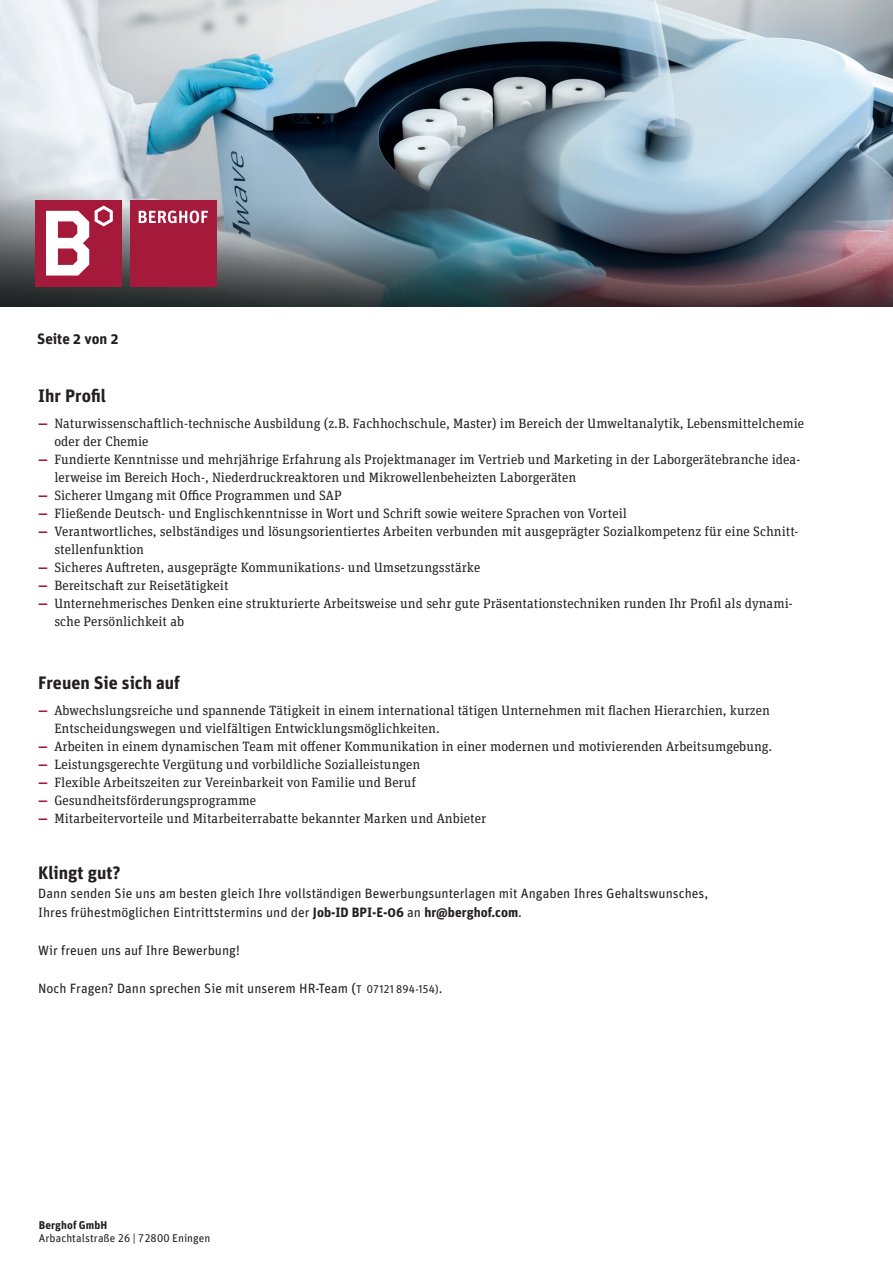
<style>
.page{position:relative;width:893px;height:1263px;background:#fff}
.page>*{position:absolute;margin:0;border:0;box-sizing:border-box;transform-origin:0 0}
.t1{font:700 18px "Unit Pro";color:#231f20}
.t2{font:700 15px "Unit Pro";color:#231f20}
.t3{font:13.5px/18px "Unit Slab Pro";color:#231f20}
.t4{font:13.5px/19.2px "Unit Pro";color:#231f20}
.t5{font:11.25px "Unit Pro";letter-spacing:.005em;color:#231f20}
.t6{font:700 11.25px "Unit Pro";letter-spacing:.01em;color:#231f20}
.s1{font-weight:700;color:#a5193b}
.s2{font-weight:700}
.s3{font-size:11.25px}
</style>
<div class="page">
<img style="left:0;top:0;width:893px;height:306px">
<div style="left:35px;top:200px;width:86px;height:86px;background:#a5193b"></div>
<svg style="left:46px;top:211px;width:43px;height:65px"></svg>
<svg style="left:95px;top:206px;width:18px;height:20px"></svg>
<div style="left:130px;top:200px;width:86px;height:86px;background:#a5193b"></div>
<svg style="left:139px;top:211px;width:69px;height:12px"></svg>
<p class="t2" style="left:37px;top:328px;width:83px">Seite 2 von 2</p>
<h1 class="t1" style="left:38px;top:382px;width:69px">Ihr Profil</h1>
<p class="t3" style="left:54px;top:414px;width:751px;text-indent:-16px"><span class="s1">—</span> Naturwissenschaftlich-technische Ausbildung (z.B. Fachhochschule, Master) im Bereich der Umweltanalytik, Lebensmittelchemie oder der Chemie</p>
<p class="t3" style="left:54px;top:450px;width:747px;text-indent:-16px"><span class="s1">—</span> Fundierte Kenntnisse und mehrjährige Erfahrung als Projektmanager im Vertrieb und Marketing in der Laborgerätebranche idea&shy;lerweise im Bereich Hoch-, Niederdruckreaktoren und Mikrowellenbeheizten Laborgeräten</p>
<p class="t3" style="left:38px;top:486px;width:305px"><span class="s1">—</span> Sicherer Umgang mit Office Programmen und SAP</p>
<p class="t3" style="left:38px;top:504px;width:590px"><span class="s1">—</span> Fließende Deutsch- und Englischkenntnisse in Wort und Schrift sowie weitere Sprachen von Vorteil</p>
<p class="t3" style="left:54px;top:522px;width:746px;text-indent:-16px"><span class="s1">—</span> Verantwortliches, selbständiges und lösungsorientiertes Arbeiten verbunden mit ausgeprägter Sozialkompetenz für eine Schnitt&shy;stellenfunktion</p>
<p class="t3" style="left:38px;top:558px;width:444px"><span class="s1">—</span> Sicheres Auftreten, ausgeprägte Kommunikations- und Umsetzungsstärke</p>
<p class="t3" style="left:38px;top:576px;width:192px"><span class="s1">—</span> Bereitschaft zur Reisetätigkeit</p>
<p class="t3" style="left:54px;top:594px;width:740px;text-indent:-16px"><span class="s1">—</span> Unternehmerisches Denken eine strukturierte Arbeitsweise und sehr gute Präsentationstechniken runden Ihr Profil als dynami&shy;sche Persönlichkeit ab</p>
<h1 class="t1" style="left:38px;top:669px;width:143px">Freuen Sie sich auf</h1>
<p class="t3" style="left:54px;top:701px;width:717px;text-indent:-16px"><span class="s1">—</span> Abwechslungsreiche und spannende Tätigkeit in einem international tätigen Unternehmen mit flachen Hierarchien, kurzen<br>Entscheidungswegen und vielfältigen Entwicklungsmöglichkeiten.</p>
<p class="t3" style="left:38px;top:737px;width:735px"><span class="s1">—</span> Arbeiten in einem dynamischen Team mit offener Kommunikation in einer modernen und motivierenden Arbeitsumgebung.</p>
<p class="t3" style="left:38px;top:755px;width:384px"><span class="s1">—</span> Leistungsgerechte Vergütung und vorbildliche Sozialleistungen</p>
<p class="t3" style="left:38px;top:773px;width:379px"><span class="s1">—</span> Flexible Arbeitszeiten zur Vereinbarkeit von Familie und Beruf</p>
<p class="t3" style="left:38px;top:791px;width:219px"><span class="s1">—</span> Gesundheitsförderungsprogramme</p>
<p class="t3" style="left:38px;top:809px;width:450px"><span class="s1">—</span> Mitarbeitervorteile und Mitarbeiterrabatte bekannter Marken und Anbieter</p>
<h1 class="t1" style="left:38px;top:859px;width:84px">Klingt gut?</h1>
<p class="t4" style="left:38px;top:883px;width:671px">Dann senden Sie uns am besten gleich Ihre vollständigen Bewerbungsunterlagen mit Angaben Ihres Gehaltswunsches,<br>Ihres frühestmöglichen Eintrittstermins und der <span class="s2">Job-ID BPI-E-06</span> an <span class="s2">hr@berghof.com</span>.</p>
<p class="t4" style="left:38px;top:940px;width:203px">Wir freuen uns auf Ihre Bewerbung!</p>
<p class="t4" style="left:38px;top:978px;width:406px">Noch Fragen? Dann sprechen Sie mit unserem HR-Team (<span class="s3">T 07121 894-154)</span>.</p>
<p class="t6" style="left:39px;top:1217px;width:70px">Berghof GmbH</p>
<p class="t5" style="left:39px;top:1230px;width:173px">Arbachtalstraße 26 | 72800 Eningen</p>
</div>
